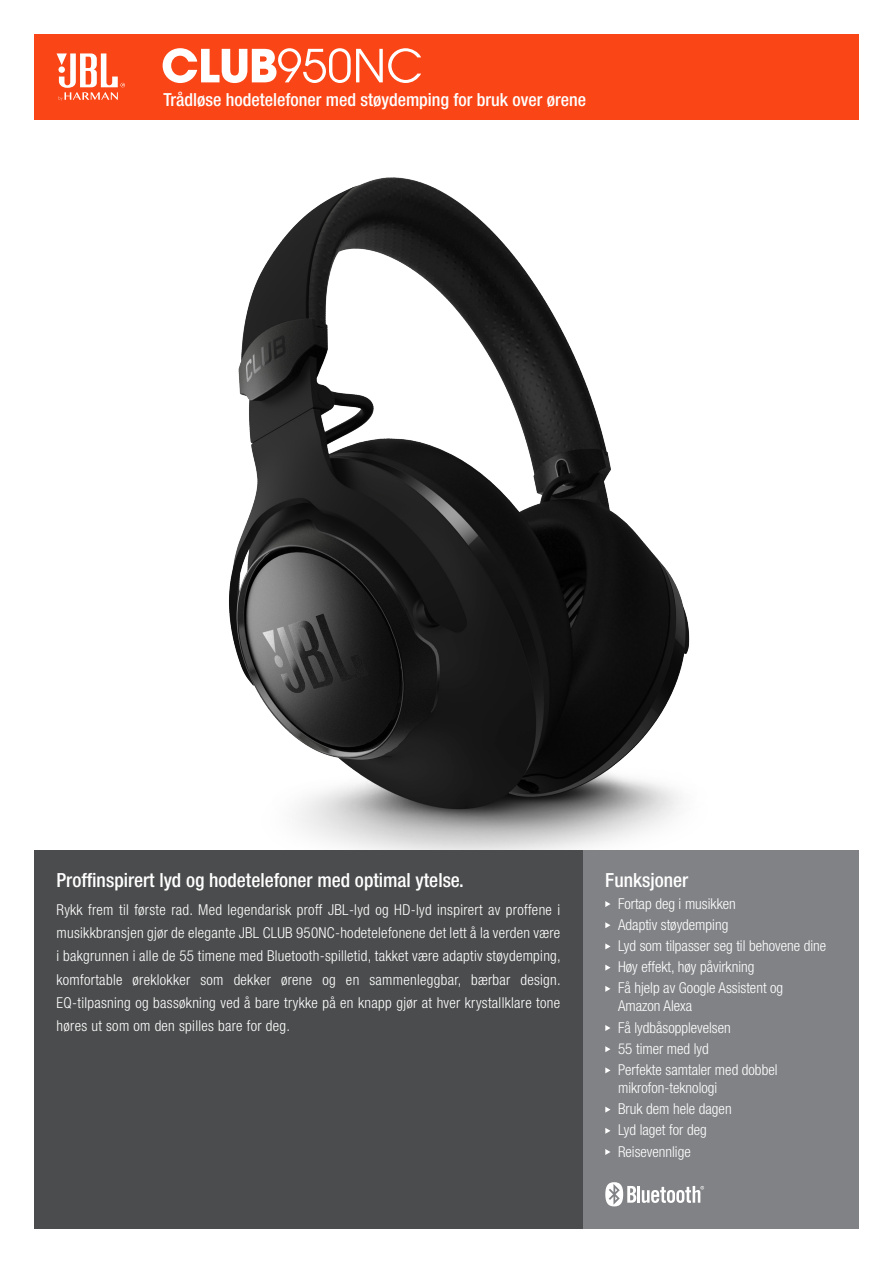
<style>
.page{position:relative;width:893px;height:1263px;background:#fff}
.page>*{position:absolute;margin:0;border:0;box-sizing:border-box;transform-origin:0 0}
.t1{font:50.25px "Avant Gard Goth EF";color:#fff}
.t2{font:500 condensed 19.5px "Helvetica Neue LT Pro";color:#fff}
.t3{font:500 condensed 18px "Helvetica Neue LT Pro";color:#fff}
.t4{font:300 condensed 15px/23.2px "Helvetica Neue LT Pro";color:#fff}
.s1{font-weight:700}
</style>
<div class="page">
<img style="left:34px;top:119px;width:825px;height:732px">
<div style="left:34px;top:34px;width:825px;height:85px;background:#fa4616"></div>
<svg style="left:57px;top:53px;width:68px;height:48px"></svg>
<div style="left:583px;top:851px;width:276px;height:378px;background:#808285"></div>
<svg style="left:605px;top:901px;width:5px;height:6px"></svg>
<svg style="left:605px;top:922px;width:5px;height:6px"></svg>
<svg style="left:605px;top:943px;width:5px;height:6px"></svg>
<svg style="left:605px;top:965px;width:5px;height:6px"></svg>
<svg style="left:605px;top:986px;width:5px;height:6px"></svg>
<svg style="left:605px;top:1025px;width:5px;height:6px"></svg>
<svg style="left:605px;top:1046px;width:5px;height:6px"></svg>
<svg style="left:605px;top:1067px;width:5px;height:6px"></svg>
<svg style="left:605px;top:1106px;width:5px;height:6px"></svg>
<svg style="left:605px;top:1128px;width:5px;height:6px"></svg>
<svg style="left:605px;top:1149px;width:5px;height:6px"></svg>
<div style="left:34px;top:851px;width:549px;height:378px;background:#4b4c4d"></div>
<svg style="left:605px;top:1182px;width:31px;height:24px"></svg>
<hr style="left:637px;top:1186px;width:3px;height:17px;background:#fff">
<svg style="left:642px;top:1186px;width:62px;height:17px"></svg>
<p class="t1" style="left:161px;top:37px;width:263px"><span class="s1">CLUB</span>950NC</p>
<p class="t3" style="left:163px;top:89px;width:424px">Trådløse hodetelefoner med støydemping for bruk over ørene</p>
<p class="t2" style="left:57px;top:869px;width:409px">Proffinspirert lyd og hodetelefoner med optimal ytelse.</p>
<p class="t4" style="left:57px;top:898px;width:506px;text-align:justify">Rykk frem til første rad. Med legendarisk proff JBL-lyd og HD-lyd inspirert av proffene i musikkbransjen gjør de elegante JBL CLUB 950NC-hodetelefonene det lett å la verden være i bakgrunnen i alle de 55 timene med Bluetooth-spilletid, takket være adaptiv støydemping, komfortable øreklokker som dekker ørene og en sammenleggbar, bærbar design.<br>EQ-tilpasning og bassøkning ved å bare trykke på en knapp gjør at hver krystallklare tone høres ut som om den spilles bare for deg.</p>
<p class="t2" style="left:605px;top:869px;width:85px">Funksjoner</p>
<p class="t4" style="left:618px;top:891px;width:119px">Fortap deg i musikken</p>
<p class="t4" style="left:618px;top:913px;width:112px">Adaptiv støydemping</p>
<p class="t4" style="left:618px;top:934px;width:210px">Lyd som tilpasser seg til behovene dine</p>
<p class="t4" style="left:618px;top:955px;width:138px">Høy effekt, høy påvirkning</p>
<p class="t4" style="left:618px;top:979px;width:167px;line-height:18px">Få hjelp av Google Assistent og<br>Amazon Alexa</p>
<p class="t4" style="left:618px;top:1015px;width:114px">Få lydbåsopplevelsen</p>
<p class="t4" style="left:618px;top:1037px;width:92px">55 timer med lyd</p>
<p class="t4" style="left:618px;top:1060px;width:161px;line-height:18px">Perfekte samtaler med dobbel mikrofon-teknologi</p>
<p class="t4" style="left:618px;top:1097px;width:115px">Bruk dem hele dagen</p>
<p class="t4" style="left:618px;top:1118px;width:90px">Lyd laget for deg</p>
<p class="t4" style="left:618px;top:1139px;width:74px">Reisevennlige</p>
</div>
